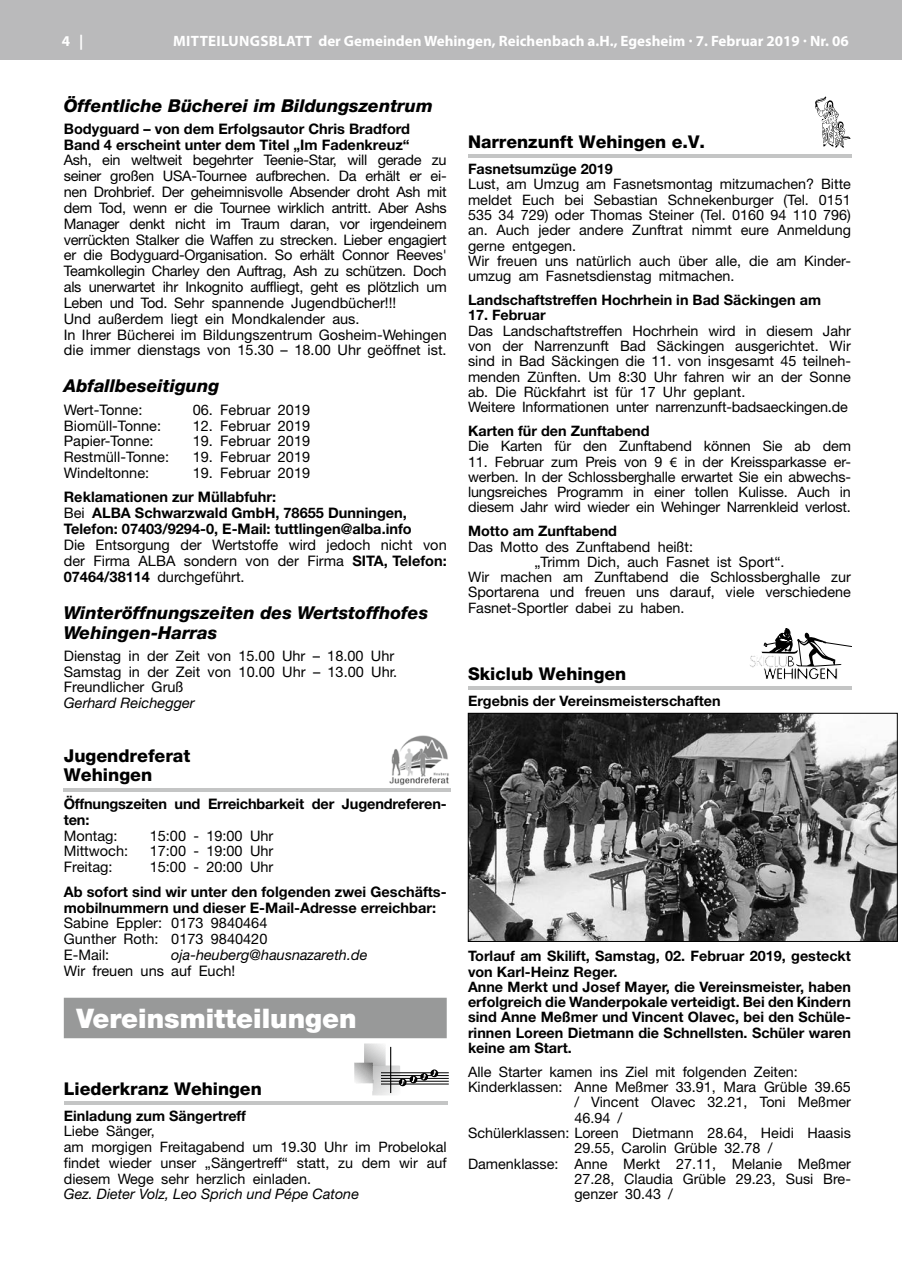
<style>
.page{position:relative;width:902px;height:1280px;background:#fff}
.page>*{position:absolute;margin:0;border:0;box-sizing:border-box;transform-origin:0 0}
.t1{font:900 27px "Helvetica Neue";color:#fff}
.t2{font:italic 800 17.7px/19.8px "Helvetica Neue";color:#000}
.t3{font:800 17.7px/19.4px "Helvetica Neue";color:#000}
.t4{font:800 17.55px "Helvetica Neue";color:#000}
.t5{font:700 15px "Myriad Pro";color:#fff}
.t6{font:700 15px "Myriad Pro";letter-spacing:.02em;color:#fff}
.t7{font:14.55px/15.9px "Helvetica Neue";letter-spacing:-.02em;color:#000}
.t8{font:14.55px/15.9px "Helvetica Neue";color:#000;text-align:justify}
.t9{font:700 14.55px/15.9px "Helvetica Neue";color:#000}
.t10{font:italic 14.55px "Helvetica Neue";color:#000}
.t11{font:14.4px/15.3px "Helvetica Neue";color:#000}
.t12{font:700 14.4px/15.3px "Helvetica Neue";color:#000}
.t13{font:italic 14.4px "Helvetica Neue";color:#000}
.s1{font-weight:400}
.s2{font-weight:700}
.s3{font-family:"Myriad Pro"}
</style>
<div class="page">
<hr style="left:901px;top:0;width:1px;height:60px;background:#bababb">
<div style="left:0;top:0;width:901px;height:60px;background:#bababb"></div>
<div style="left:64px;top:998px;width:382px;height:40px;background:#989999"></div>
<hr style="left:64px;top:788px;width:387px;height:3px;background:#c4c5c5">
<img style="left:389px;top:735px;width:60px;height:50px">
<hr style="left:381px;top:1072px;width:67px;height:1px;background:#000">
<hr style="left:381px;top:1075px;width:67px;height:1px;background:#000">
<hr style="left:381px;top:1078px;width:67px;height:1px;background:#000">
<hr style="left:381px;top:1081px;width:67px;height:1px;background:#000">
<hr style="left:381px;top:1084px;width:67px;height:1px;background:#000">
<svg style="left:354px;top:1043px;width:50px;height:52px"></svg>
<svg style="left:409px;top:1076px;width:8px;height:7px"></svg>
<svg style="left:411px;top:1076px;width:4px;height:6px"></svg>
<svg style="left:420px;top:1073px;width:8px;height:8px"></svg>
<svg style="left:422px;top:1074px;width:4px;height:5px"></svg>
<svg style="left:430px;top:1069px;width:8px;height:8px"></svg>
<svg style="left:432px;top:1070px;width:4px;height:6px"></svg>
<hr style="left:64px;top:1101px;width:383px;height:3px;background:#c4c5c5">
<svg style="left:815px;top:96px;width:35px;height:52px"></svg>
<hr style="left:468px;top:154px;width:383px;height:3px;background:#c4c5c5">
<svg style="left:750px;top:628px;width:101px;height:52px"></svg>
<hr style="left:468px;top:686px;width:383px;height:3px;background:#c4c5c5">
<img style="left:470px;top:715px;width:425px;height:225px">
<div style="left:468px;top:713px;width:429px;height:229px;border:1px solid #000"></div>
<p class="t5" style="left:62px;top:31px;width:23px">4 |</p>
<p class="t6" style="left:173px;top:31px;width:77px">Mitteilungs</p>
<p class="t5" style="left:269px;top:31px;width:581px">blatt der Gemeinden Wehingen, Reichenbach a.H., Egesheim · 7. Februar 2019 · Nr. 06</p>
<p class="t2" style="left:64px;top:95px;width:370px">Öffentliche Bücherei im Bildungszentrum</p>
<p class="t9" style="left:64px;top:120px;width:348px">Bodyguard – von dem Erfolgsautor Chris Bradford<br>Band 4 erscheint unter dem Titel „Im Fadenkreuz“</p>
<p class="t7" style="left:64px;top:152px;width:384px">Ash, ein weltweit begehrter Teenie-Star, will gerade zu seiner großen USA-Tournee aufbrechen. Da erhält er ei&shy;nen Drohbrief. Der geheimnisvolle Absender droht Ash mit dem Tod, wenn er die Tournee wirklich antritt. Aber Ashs Manager denkt nicht im Traum daran, vor irgendeinem verrückten Stalker die Waffen zu strecken. Lieber engagiert er die Bodyguard-Organisation. So erhält Connor Reeves' Teamkollegin Charley den Auftrag, Ash zu schützen. Doch als unerwartet ihr Inkognito auffliegt, geht es plötzlich um Leben und Tod. Sehr spannende Jugendbücher!!!<br>Und außerdem liegt ein Mondkalender aus.<br>In Ihrer Bücherei im Bildungszentrum Gosheim-Wehingen die immer dienstags von 15.30 – 18.00 Uhr geöffnet ist.</p>
<p class="t2" style="left:64px;top:376px;width:157px">Abfallbeseitigung</p>
<p class="t8" style="left:64px;top:401px;width:80px">Wert-Tonne:</p>
<p class="t8" style="left:193px;top:401px;width:119px">06. Februar 2019</p>
<p class="t8" style="left:64px;top:417px;width:99px">Biomüll-Tonne:</p>
<p class="t8" style="left:193px;top:417px;width:119px">12. Februar 2019</p>
<p class="t8" style="left:64px;top:433px;width:91px">Papier-Tonne:</p>
<p class="t8" style="left:193px;top:433px;width:119px">19. Februar 2019</p>
<p class="t8" style="left:64px;top:449px;width:107px">Restmüll-Tonne:</p>
<p class="t8" style="left:193px;top:449px;width:119px">19. Februar 2019</p>
<p class="t8" style="left:64px;top:465px;width:87px">Windeltonne:</p>
<p class="t8" style="left:193px;top:465px;width:119px">19. Februar 2019</p>
<p class="t9" style="left:64px;top:489px;width:349px">Reklamationen zur Müllabfuhr:<br><span class="s1">Bei</span> ALBA Schwarzwald GmbH, 78655 Dunningen,<br>Telefon: 07403/9294-0, E-Mail: tuttlingen@alba.info</p>
<p class="t8" style="left:64px;top:537px;width:384px">Die Entsorgung der Wertstoffe wird jedoch nicht von der Firma ALBA sondern von der Firma <span class="s2">SITA, Telefon:<br>07464/38114</span> durchgeführt.</p>
<p class="t2" style="left:64px;top:602px;width:366px">Winteröffnungszeiten des Wertstoffhofes<br>Wehingen-Harras</p>
<p class="t8" style="left:64px;top:647px;width:335px;text-align:left">Dienstag in der Zeit von 15.00 Uhr – 18.00 Uhr<br>Samstag in der Zeit von 10.00 Uhr – 13.00 Uhr.<br>Freundlicher Gruß</p>
<p class="t10" style="left:64px;top:694px;width:132px">Gerhard Reichegger</p>
<p class="t3" style="left:64px;top:746px;width:128px">Jugendreferat<br>Wehingen</p>
<p class="t9" style="left:64px;top:795px;width:384px">Öffnungszeiten und Erreichbarkeit der Jugendreferen&shy;ten:</p>
<p class="t8" style="left:64px;top:827px;width:55px">Montag:</p>
<p class="t8" style="left:150px;top:827px;width:125px">15:00 - 19:00 Uhr</p>
<p class="t8" style="left:64px;top:843px;width:66px">Mittwoch:</p>
<p class="t8" style="left:150px;top:843px;width:125px">17:00 - 19:00 Uhr</p>
<p class="t8" style="left:64px;top:859px;width:50px">Freitag:</p>
<p class="t8" style="left:150px;top:859px;width:125px">15:00 - 20:00 Uhr</p>
<p class="t9" style="left:64px;top:883px;width:384px">Ab sofort sind wir unter den folgenden zwei Geschäfts&shy;mobilnummern und dieser E-Mail-Adresse erreichbar:</p>
<p class="t8" style="left:64px;top:915px;width:205px">Sabine Eppler: 0173 9840464<br>Gunther Roth: 0173 9840420<br>E-Mail:</p>
<p class="t10" style="left:171px;top:946px;width:198px">oja-heuberg@hausnazareth.de</p>
<p class="t8" style="left:64px;top:962px;width:173px">Wir freuen uns auf Euch!</p>
<h1 class="t1" style="left:77px;top:1002px;width:282px">Vereinsmitteilungen</h1>
<p class="t4" style="left:64px;top:1078px;width:199px">Liederkranz Wehingen</p>
<p class="t12" style="left:64px;top:1108px;width:184px">Einladung zum Sängertreff</p>
<p class="t11" style="left:64px;top:1123px;width:384px">Liebe Sänger,<br>am morgigen Freitagabend um 19.30 Uhr im Probelokal findet wieder unser „Sängertreff“ statt, zu dem wir auf diesem Wege sehr herzlich einladen.</p>
<p class="t13" style="left:64px;top:1185px;width:297px">Gez. Dieter Volz, Leo Sprich und Pépe Catone</p>
<p class="t4" style="left:468px;top:131px;width:238px">Narrenzunft Wehingen e.V.</p>
<p class="t12" style="left:468px;top:161px;width:146px">Fasnetsumzüge 2019</p>
<p class="t11" style="left:468px;top:176px;width:384px">Lust, am Umzug am Fasnetsmontag mitzumachen? Bitte meldet Euch bei Sebastian Schnekenburger (Tel. 0151<br>535 34 729) oder Thomas Steiner (Tel. 0160 94 110 796) an. Auch jeder andere Zunftrat nimmt eure Anmeldung gerne entgegen.<br>Wir freuen uns natürlich auch über alle, die am Kinder&shy;umzug am Fasnetsdienstag mitmachen.</p>
<p class="t12" style="left:468px;top:292px;width:354px">Landschaftstreffen Hochrhein in Bad Säckingen am</p>
<p class="t12" style="left:468px;top:307px;width:79px">17. Februar</p>
<p class="t11" style="left:468px;top:323px;width:384px">Das Landschaftstreffen Hochrhein wird in diesem Jahr von der Narrenzunft Bad Säckingen ausgerichtet. Wir sind in Bad Säckingen die 11. von insgesamt 45 teilneh&shy;menden Zünften. Um 8:30 Uhr fahren wir an der Sonne ab. Die Rückfahrt ist für 17 Uhr geplant.<br>Weitere Informationen unter narrenzunft-badsaeckingen.de</p>
<p class="t12" style="left:468px;top:423px;width:183px">Karten für den Zunftabend</p>
<p class="t11" style="left:468px;top:438px;width:384px">Die Karten für den Zunftabend können Sie ab dem</p>
<p class="t11" style="left:468px;top:454px;width:384px;text-align:justify">11. Februar zum Preis von 9 <span class="s3">€</span> in der Kreissparkasse er&shy;werben. In der Schlossberghalle erwartet Sie ein abwechs&shy;lungsreiches Programm in einer tollen Kulisse. Auch in diesem Jahr wird wieder ein Wehinger Narrenkleid verlost.</p>
<p class="t12" style="left:468px;top:523px;width:150px">Motto am Zunftabend</p>
<p class="t11" style="left:468px;top:539px;width:226px">Das Motto des Zunftabend heißt:</p>
<p class="t11" style="left:534px;top:554px;width:252px">„Trimm Dich, auch Fasnet ist Sport“.</p>
<p class="t11" style="left:468px;top:569px;width:384px">Wir machen am Zunftabend die Schlossberghalle zur</p>
<p class="t11" style="left:468px;top:584px;width:384px">Sportarena und freuen uns darauf, viele verschiedene</p>
<p class="t11" style="left:468px;top:600px;width:218px">Fasnet-Sportler dabei zu haben.</p>
<p class="t4" style="left:468px;top:663px;width:160px">Skiclub Wehingen</p>
<p class="t12" style="left:468px;top:693px;width:254px">Ergebnis der Vereinsmeisterschaften</p>
<p class="t12" style="left:468px;top:948px;width:384px">Torlauf am Skilift, Samstag, 02. Februar 2019, gesteckt von Karl-Heinz Reger.<br>Anne Merkt und Josef Mayer, die Vereinsmeister, haben erfolgreich die Wanderpokale verteidigt. Bei den Kindern sind Anne Meßmer und Vincent Olavec, bei den Schüle&shy;rinnen Loreen Dietmann die Schnellsten. Schüler waren keine am Start.</p>
<p class="t11" style="left:468px;top:1064px;width:331px">Alle Starter kamen ins Ziel mit folgenden Zeiten:</p>
<p class="t11" style="left:468px;top:1079px;width:384px">Kinderklassen: Anne Meßmer 33.91, Mara Grüble 39.65</p>
<p class="t11" style="left:574px;top:1094px;width:278px">/ Vincent Olavec 32.21, Toni Meßmer</p>
<p class="t11" style="left:574px;top:1110px;width:49px">46.94 /</p>
<p class="t11" style="left:468px;top:1125px;width:384px">Schülerklassen: Loreen Dietmann 28.64, Heidi Haasis</p>
<p class="t11" style="left:574px;top:1140px;width:200px">29.55, Carolin Grüble 32.78 /</p>
<p class="t11" style="left:468px;top:1155px;width:384px">Damenklasse: Anne Merkt 27.11, Melanie Meßmer</p>
<p class="t11" style="left:574px;top:1171px;width:278px">27.28, Claudia Grüble 29.23, Susi Bre-</p>
<p class="t11" style="left:574px;top:1186px;width:100px">genzer 30.43 /</p>
</div>
